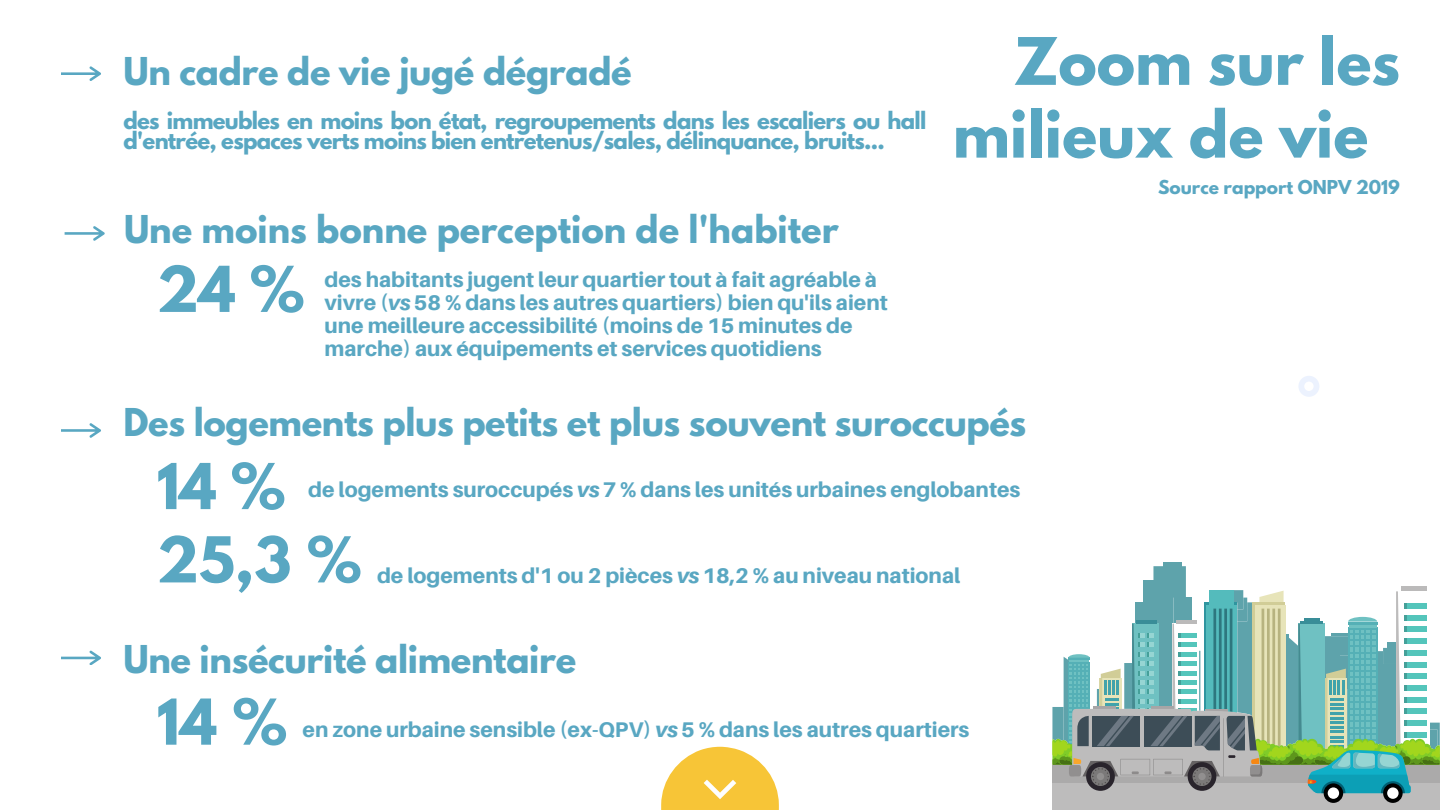
<style>
.page{position:relative;width:1440px;height:810px;background:#fff}
.page>*{position:absolute;margin:0;border:0;box-sizing:border-box;transform-origin:0 0}
.t1{font:700 58px/72.8px "League Spartan";color:#59a7c2}
.t2{font:700 56px "League Spartan";letter-spacing:-.005em;color:#59a7c2}
.t3{font:700 34px "League Spartan";letter-spacing:-.01em;color:#59a7c2}
.t4{font:800 21.2px/23.2px "Aileron";color:#59a7c2}
.t5{font:700 21.2px/20.2px "League Spartan";letter-spacing:-.035em;color:#59a7c2}
.t6{font:700 17px "League Spartan";color:#59a7c2}
.s1{font-style:italic}
</style>
<div class="page">
<svg style="left:1298px;top:376px;width:21px;height:21px"></svg>
<svg style="left:61px;top:66px;width:40px;height:15px"></svg>
<svg style="left:65px;top:226px;width:40px;height:15px"></svg>
<hr style="left:1164px;top:562px;width:18px;height:4px;background:#5ea3ab">
<div style="left:1052px;top:765px;width:388px;height:45px;background:#bdbcbc"></div>
<div style="left:1383px;top:783px;width:20px;height:20px;background:#000;border-radius:50%"></div>
<div style="left:1387px;top:787px;width:12px;height:12px;background:#fff;border-radius:50%"></div>
<svg style="left:1324px;top:783px;width:19px;height:20px"></svg>
<div style="left:1328px;top:787px;width:11px;height:12px;background:#fff;border-radius:50%"></div>
<svg style="left:1052px;top:566px;width:388px;height:227px"></svg>
<svg style="left:61px;top:423px;width:40px;height:15px"></svg>
<svg style="left:61px;top:651px;width:40px;height:14px"></svg>
<svg style="left:661px;top:747px;width:118px;height:63px"></svg>
<p class="t3" style="left:123px;top:54px;width:510px">Un cadre de vie jugé dégradé</p>
<p class="t5" style="left:123px;top:113px;width:805px">des immeubles en moins bon état, regroupements dans les escaliers ou hall d'entrée, espaces verts moins bien entretenus/sales, délinquance, bruits...</p>
<p class="t3" style="left:124px;top:212px;width:716px">Une moins bonne perception de l'habiter</p>
<p class="t4" style="left:325px;top:267px;width:565px">des habitants jugent leur quartier tout à fait agréable à vivre (<span class="s1">vs</span>58 % dans les autres quartiers) bien qu'ils aient une meilleure accessibilité (moins de 15 minutes de marche) aux équipements et services quotidiens</p>
<p class="t2" style="left:157px;top:262px;width:149px">24 %</p>
<p class="t1" style="left:953px;top:33px;width:449px;text-indent:61px">Zoom sur les milieux de vie</p>
<p class="t6" style="left:1158px;top:178px;width:243px">Source rapport ONPV 2019</p>
<p class="t3" style="left:123px;top:406px;width:904px">Des logements plus petits et plus souvent suroccupés</p>
<p class="t2" style="left:157px;top:459px;width:130px">14 %</p>
<p class="t4" style="left:308px;top:477px;width:714px">de logements suroccupés <span class="s1">vs</span>7 % dans les unités urbaines englobantes</p>
<p class="t2" style="left:157px;top:532px;width:207px">25,3 %</p>
<p class="t4" style="left:377px;top:564px;width:585px">de logements d'1 ou 2 pièces <span class="s1">vs</span>18,2 % au niveau national</p>
<p class="t3" style="left:123px;top:643px;width:454px">Une insécurité alimentaire</p>
<p class="t2" style="left:157px;top:694px;width:132px">14 %</p>
<p class="t4" style="left:303px;top:718px;width:668px">en zone urbaine sensible (ex-QPV) <span class="s1">vs</span>5 % dans les autres quartiers</p>
</div>
